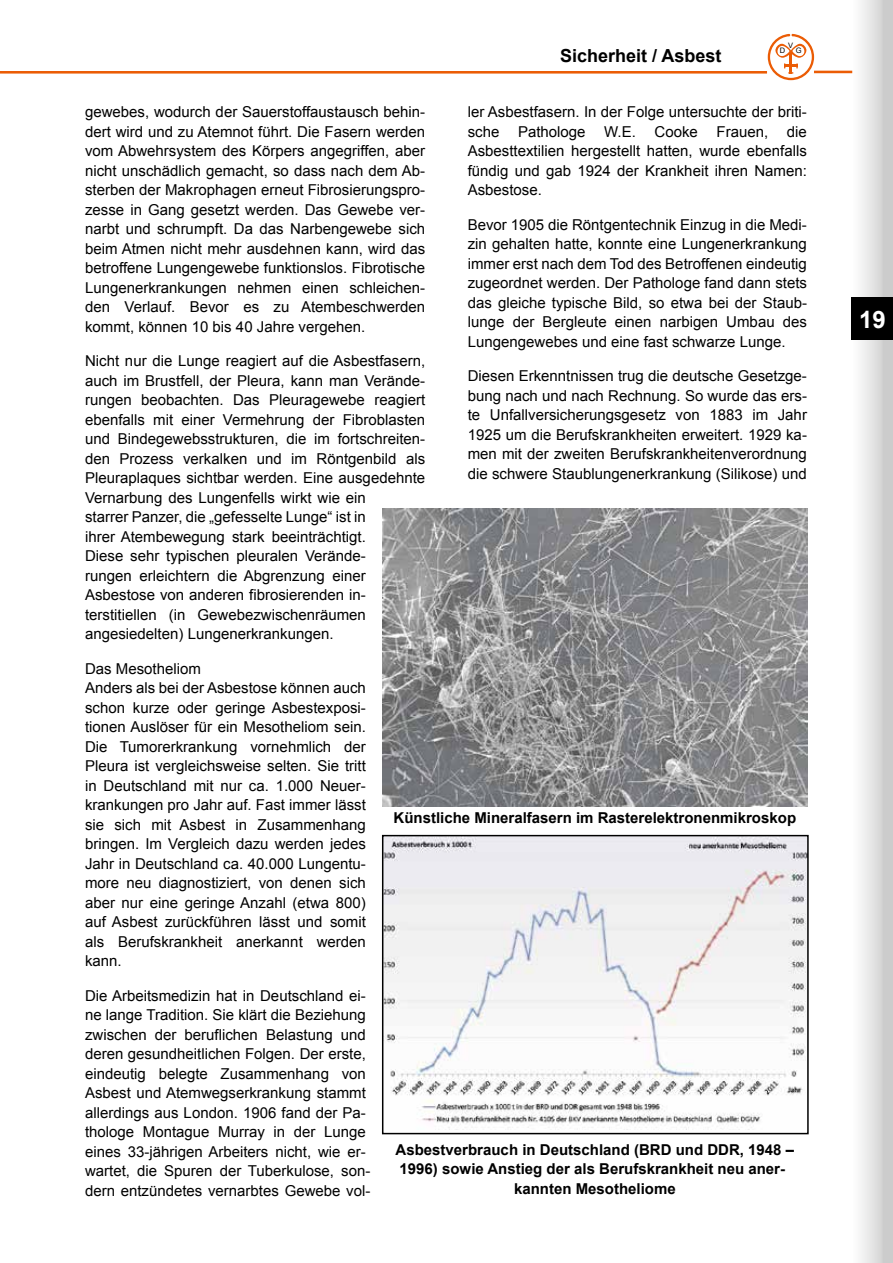
<style>
.page{position:relative;width:893px;height:1263px;background:#fff}
.page>*{position:absolute;margin:0;border:0;box-sizing:border-box;transform-origin:0 0}
.t1{font:700 24px "Arial";color:#fff}
.t2{font:700 18px "Arial";color:#000}
.t3{font:15px/19.5px "Arial";color:#000;text-align:justify}
.t4{font:700 15px/19.5px "Arial";color:#000;text-align:center}
.t5{font:7.5px "Arial";color:#000}
</style>
<div class="page">
<div style="left:852px;top:0;width:41px;height:1263px;background:linear-gradient(to right,#fff,#c5c5c5)"></div>
<div style="left:852px;top:298px;width:41px;height:42px;background:#000"></div>
<hr style="left:0;top:71px;width:767px;height:3px;background:#eb5c05">
<hr style="left:814px;top:71px;width:38px;height:2px;background:#eb5c05">
<svg style="left:768px;top:34px;width:46px;height:46px"></svg>
<img style="left:383px;top:508px;width:425px;height:298px">
<img style="left:385px;top:838px;width:421px;height:291px">
<div style="left:382px;top:835px;width:427px;height:299px;border:2px solid #000"></div>
<p class="t2" style="left:560px;top:44px;width:163px">Sicherheit / Asbest</p>
<p class="t5" style="left:788px;top:40px;width:7px">V</p>
<p class="t5" style="left:780px;top:46px;width:7px">D</p>
<p class="t5" style="left:796px;top:46px;width:7px">G</p>
<p class="t3" style="left:85px;top:102px;width:342px">gewebes, wodurch der Sauerstoffaustausch behin&shy;dert wird und zu Atemnot führt. Die Fasern werden vom Abwehrsystem des Körpers angegriffen, aber nicht unschädlich gemacht, so dass nach dem Ab&shy;sterben der Makrophagen erneut Fibrosierungspro&shy;zesse in Gang gesetzt werden. Das Gewebe ver&shy;narbt und schrumpft. Da das Narbengewebe sich beim Atmen nicht mehr ausdehnen kann, wird das betroffene Lungengewebe funktionslos. Fibrotische Lungenerkrankungen nehmen einen schleichen&shy;den Verlauf. Bevor es zu Atembeschwerden kommt, können 10 bis 40 Jahre vergehen.</p>
<p class="t3" style="left:85px;top:351px;width:342px;text-align:left">Nicht nur die Lunge reagiert auf die Asbestfasern, auch im Brustfell, der Pleura, kann man Verände&shy;rungen beobachten. Das Pleuragewebe reagiert ebenfalls mit einer Vermehrung der Fibroblasten und Bindegewebsstrukturen, die im fortschreiten&shy;den Prozess verkalken und im Röntgenbild als Pleuraplaques sichtbar werden. Eine ausgedehnte Vernarbung des Lungenfells wirkt wie ein<br>starrer Panzer, die „gefesselte Lunge“ ist in<br>ihrer Atembewegung stark beeinträchtigt.<br>Diese sehr typischen pleuralen Verände-<br>rungen erleichtern die Abgrenzung einer Asbestose von anderen fibrosierenden in&shy;terstitiellen (in Gewebezwischenräumen angesiedelten) Lungenerkrankungen.</p>
<p class="t3" style="left:85px;top:659px;width:282px;text-align:left">Das Mesotheliom<br>Anders als bei der Asbestose können auch schon kurze oder geringe Asbestexposi&shy;tionen Auslöser für ein Mesotheliom sein.<br>Die Tumorerkrankung vornehmlich der Pleura ist vergleichsweise selten. Sie tritt in Deutschland mit nur ca. 1.000 Neuer&shy;krankungen pro Jahr auf. Fast immer lässt sie sich mit Asbest in Zusammenhang bringen. Im Vergleich dazu werden jedes Jahr in Deutschland ca. 40.000 Lungentu&shy;more neu diagnostiziert, von denen sich aber nur eine geringe Anzahl (etwa 800) auf Asbest zurückführen lässt und somit als Berufskrankheit anerkannt werden kann.</p>
<p class="t3" style="left:85px;top:986px;width:287px;text-align:left">Die Arbeitsmedizin hat in Deutschland ei&shy;ne lange Tradition. Sie klärt die Beziehung zwischen der beruflichen Belastung und deren gesundheitlichen Folgen. Der erste, eindeutig belegte Zusammenhang von Asbest und Atemwegserkrankung stammt allerdings aus London. 1906 fand der Pa&shy;thologe Montague Murray in der Lunge eines 33-jährigen Arbeiters nicht, wie er&shy;wartet, die Spuren der Tuberkulose, son&shy;dern entzündetes vernarbtes Gewebe vol-</p>
<p class="t3" style="left:468px;top:102px;width:341px">ler Asbestfasern. In der Folge untersuchte der briti&shy;sche Pathologe W.E. Cooke Frauen, die Asbesttextilien hergestellt hatten, wurde ebenfalls fündig und gab 1924 der Krankheit ihren Namen:<br>Asbestose.</p>
<p class="t3" style="left:468px;top:215px;width:341px">Bevor 1905 die Röntgentechnik Einzug in die Medi&shy;zin gehalten hatte, konnte eine Lungenerkrankung immer erst nach dem Tod des Betroffenen eindeutig zugeordnet werden. Der Pathologe fand dann stets das gleiche typische Bild, so etwa bei der Staub&shy;lunge der Bergleute einen narbigen Umbau des Lungengewebes und eine fast schwarze Lunge.</p>
<p class="t3" style="left:468px;top:366px;width:341px">Diesen Erkenntnissen trug die deutsche Gesetzge&shy;bung nach und nach Rechnung. So wurde das ers&shy;te Unfallversicherungsgesetz von 1883 im Jahr 1925 um die Berufskrankheiten erweitert. 1929 ka&shy;men mit der zweiten Berufskrankheitenverordnung die schwere Staublungenerkrankung (Silikose) und</p>
<p class="t4" style="left:393px;top:808px;width:404px">Künstliche Mineralfasern im Rasterelektronenmikroskop</p>
<p class="t4" style="left:396px;top:1140px;width:400px">Asbestverbrauch in Deutschland (BRD und DDR, 1948 –<br>1996) sowie Anstieg der als Berufskrankheit neu aner&shy;kannten Mesotheliome</p>
<h1 class="t1" style="left:859px;top:303px;width:28px">19</h1>
</div>
